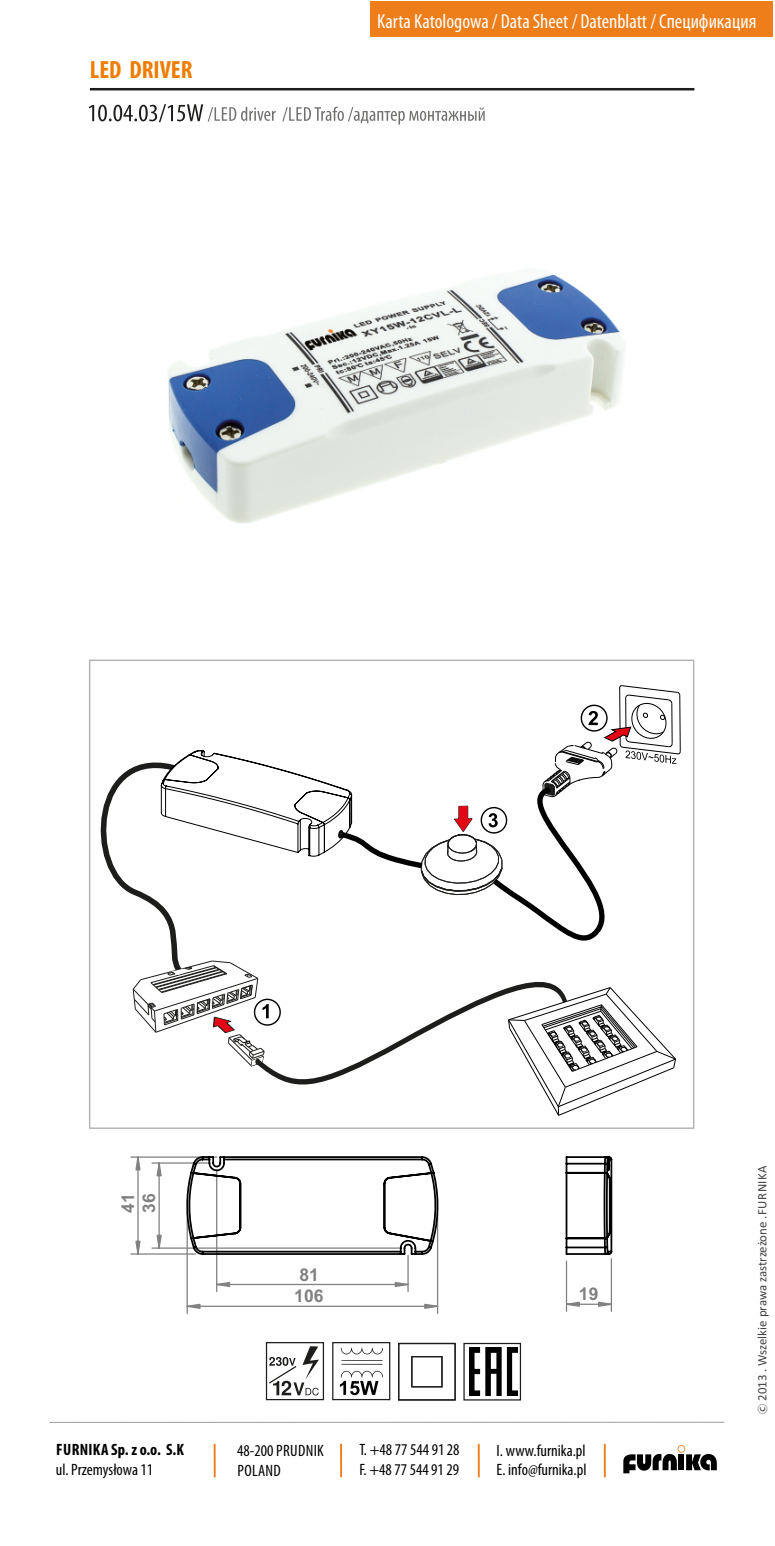
<style>
.page{position:relative;width:775px;height:1546px;background:#fff}
.page>*{position:absolute;margin:0;border:0;box-sizing:border-box;transform-origin:0 0}
.t1{font:700 condensed 25px "Myriad Pro";color:#ef7d00}
.t2{font:condensed 20.25px "Myriad Pro";color:#fefefe}
.t3{font:700 17.5px/21.2px "Arial";color:#818181}
.t4{font:condensed 16.5px/19.5px "Myriad Pro";color:#000}
.t5{font:condensed 16.5px/19.5px "Myriad Pro";letter-spacing:.02em;color:#000}
.t6{font:700 condensed 16.5px "Myriad Pro";letter-spacing:.02em;color:#000}
.t7{font:13px "Calibri";color:#424242}
.s1{font-family:"Koz Go Pr 6 N";font-weight:700;font-size:10px}
</style>
<div class="page">
<svg style="left:623px;top:1445px;width:94px;height:27px"></svg>
<hr style="left:49px;top:1421px;width:675px;height:1px;background:#9d9d9d">
<hr style="left:214px;top:1443px;width:1px;height:33px;background:#ee7e19">
<hr style="left:341px;top:1443px;width:1px;height:33px;background:#ee7e19">
<hr style="left:478px;top:1443px;width:1px;height:33px;background:#ee7e19">
<hr style="left:604px;top:1443px;width:1px;height:33px;background:#ee7e19">
<div style="left:370px;top:1px;width:403px;height:35px;background:#ee7e19"></div>
<hr style="left:90px;top:88px;width:604px;height:2px;background:#1d1d1b">
<div style="left:332px;top:1341px;width:58px;height:58px;border:1px solid #1d1d1b"></div>
<svg style="left:341px;top:1347px;width:42px;height:17px"></svg>
<svg style="left:340px;top:1370px;width:43px;height:24px"></svg>
<div style="left:267px;top:1342px;width:56px;height:57px;background:linear-gradient(to right,#fff,#fff)"></div>
<div style="left:266px;top:1341px;width:58px;height:58px;border:1px solid #1d1d1b"></div>
<svg style="left:268px;top:1345px;width:51px;height:50px"></svg>
<svg style="left:89px;top:659px;width:606px;height:470px"></svg>
<svg style="left:89px;top:705px;width:202px;height:275px"></svg>
<svg style="left:161px;top:659px;width:521px;height:293px"></svg>
<svg style="left:132px;top:960px;width:545px;height:156px"></svg>
<div style="left:463px;top:1342px;width:58px;height:58px;border:1px solid #1d1d1b"></div>
<img style="left:469px;top:1347px;width:48px;height:48px">
<div style="left:398px;top:1342px;width:58px;height:58px;border:1px solid #1d1d1b"></div>
<div style="left:411px;top:1355px;width:32px;height:32px;border:1px solid #1d1d1b"></div>
<svg style="left:89px;top:104px;width:396px;height:21px"></svg>
<img style="left:168px;top:274px;width:456px;height:250px">
<hr style="left:187px;top:1212px;width:1px;height:101px;background:#818181">
<hr style="left:437px;top:1212px;width:1px;height:101px;background:#818181">
<hr style="left:216px;top:1169px;width:1px;height:122px;background:#818181">
<hr style="left:407px;top:1254px;width:2px;height:37px;background:#818181">
<hr style="left:566px;top:1260px;width:1px;height:51px;background:#818181">
<hr style="left:611px;top:1258px;width:1px;height:53px;background:#818181">
<hr style="left:131px;top:1156px;width:86px;height:1px;background:#818181">
<hr style="left:131px;top:1253px;width:65px;height:1px;background:#818181">
<hr style="left:152px;top:1162px;width:58px;height:1px;background:#818181">
<hr style="left:152px;top:1247px;width:249px;height:1px;background:#818181">
<svg style="left:186px;top:1280px;width:425px;height:29px"></svg>
<svg style="left:135px;top:1156px;width:28px;height:99px"></svg>
<svg style="left:185px;top:1156px;width:254px;height:100px"></svg>
<svg style="left:565px;top:1156px;width:48px;height:99px"></svg>
<h1 class="t1" style="left:90px;top:59px;width:104px">LED DRIVER</h1>
<p class="t2" style="left:377px;top:13px;width:381px">Karta Katologowa / Data Sheet / Datenblatt / Cпецификация</p>
<p class="t3" style="left:119px;top:1212px;width:21px;rotate:-90deg">41<br>36</p>
<p class="t3" style="left:300px;top:1265px;width:21px">81</p>
<p class="t3" style="left:294px;top:1286px;width:31px">106</p>
<p class="t3" style="left:579px;top:1284px;width:21px">19</p>
<p class="t6" style="left:56px;top:1442px;width:129px">FURNIKA Sp. z o.o. S.K</p>
<p class="t4" style="left:56px;top:1460px;width:99px">ul. Przemysłowa 11</p>
<p class="t5" style="left:237px;top:1442px;width:88px">48-200 PRUDNIK<br>POLAND</p>
<p class="t4" style="left:497px;top:1441px;width:91px">I. www.furnika.pl<br>E. info@furnika.pl</p>
<p class="t4" style="left:359px;top:1441px;width:102px">T. +48 77 544 91 28<br>F. +48 77 544 91 29</p>
<p class="t7" style="left:757px;top:1413px;width:250px;rotate:-90deg"><span class="s1">Ⓒ</span> 2013 . Wszelkie prawa zastrzeżone .FURNIKA</p>
</div>
